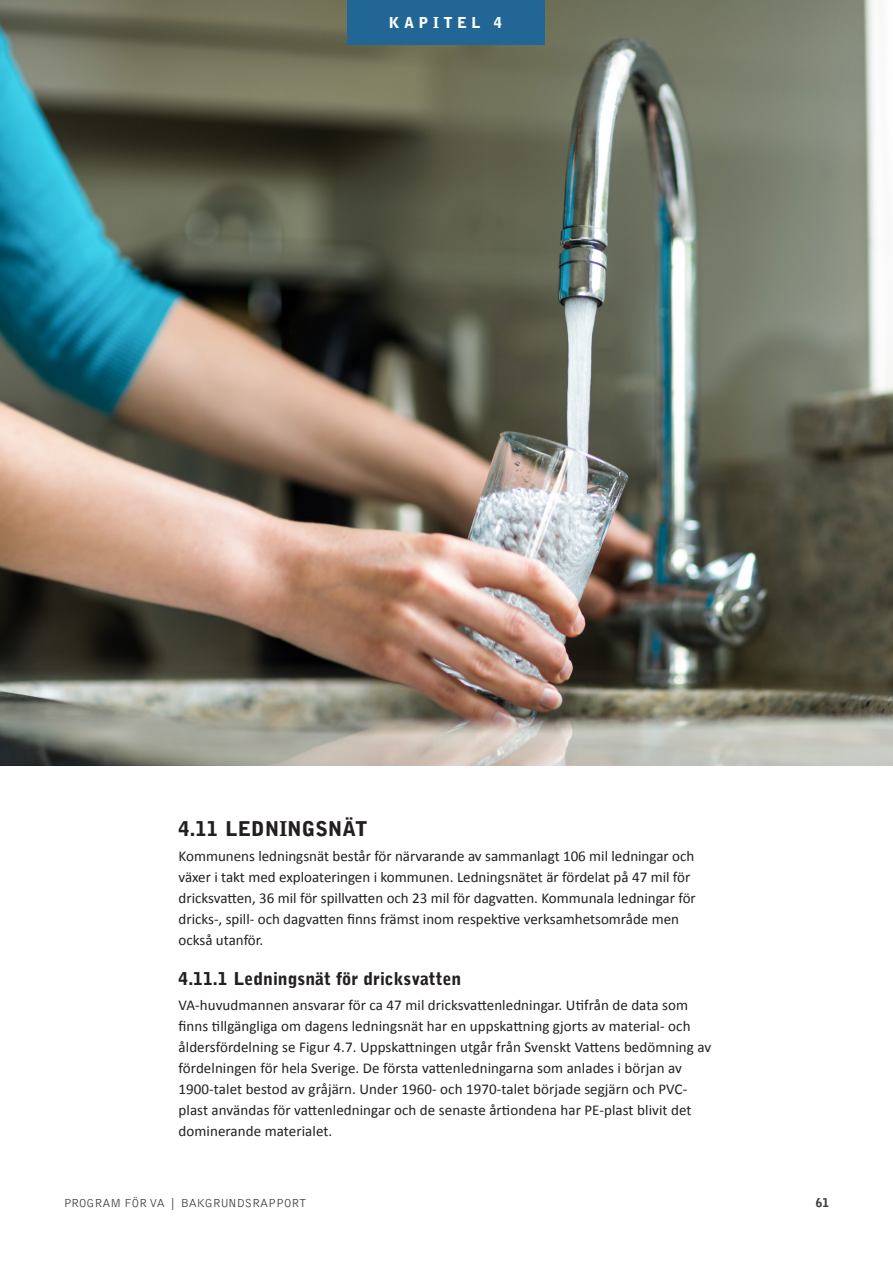
<style>
.page{position:relative;width:893px;height:1263px;background:#fff}
.page>*{position:absolute;margin:0;border:0;box-sizing:border-box;transform-origin:0 0}
.Rubrik_2{font:900 20.25px "Bell Gothic Std";color:#231f20}
.Rubrik_3{font:900 17.7px "Bell Gothic Std";color:#231f20}
.Bröd{font:15px/21px "Calibri";color:#231f20}
.t1{font:900 15px "Bell Gothic Std";letter-spacing:.3em;color:#fff}
.t2{font:300 12px "Bell Gothic Std";color:#3e3e3f}
.t3{font:900 12px "Bell Gothic Std";color:#3e3e3f}
</style>
<div class="page">
<img style="left:0;top:0;width:893px;height:765px">
<div style="left:347px;top:0;width:198px;height:45px;background:#226695"></div>
<p class="t1" style="left:389px;top:14px;width:115px">KAPITEL 4</p>
<h2 class="Rubrik_2" style="left:179px;top:817px;width:190px">4.11 LEDNINGSNÄT</h2>
<p class="Bröd" style="left:179px;top:845px;width:519px">Kommunens ledningsnät består för närvarande av sammanlagt 106 mil ledningar och växer i takt med exploateringen i kommunen. Ledningsnätet är fördelat på 47 mil för dricksvatten, 36 mil för spillvatten och 23 mil för dagvatten. Kommunala ledningar för dricks-, spill- och dagvatten finns främst inom respektive verksamhetsområde men också utanför.</p>
<h3 class="Rubrik_3" style="left:179px;top:968px;width:284px">4.11.1 Ledningsnät för dricksvatten</h3>
<p class="Bröd" style="left:179px;top:994px;width:534px">VA-huvudmannen ansvarar för ca 47 mil dricksvattenledningar. Utifrån de data som finns tillgängliga om dagens ledningsnät har en uppskattning gjorts av material- och åldersfördelning se Figur 4.7. Uppskattningen utgår från Svenskt Vattens bedömning av fördelningen för hela Sverige. De första vattenledningarna som anlades i början av 1900-talet bestod av gråjärn. Under 1960- och 1970-talet började segjärn och PVC&shy;plast användas för vattenledningar och de senaste årtiondena har PE-plast blivit det dominerande materialet.</p>
<p class="t2" style="left:64px;top:1197px;width:244px">PROGRAM FÖR VA | BAKGRUNDSRAPPORT</p>
<p class="t3" style="left:816px;top:1196px;width:15px">61</p>
</div>
